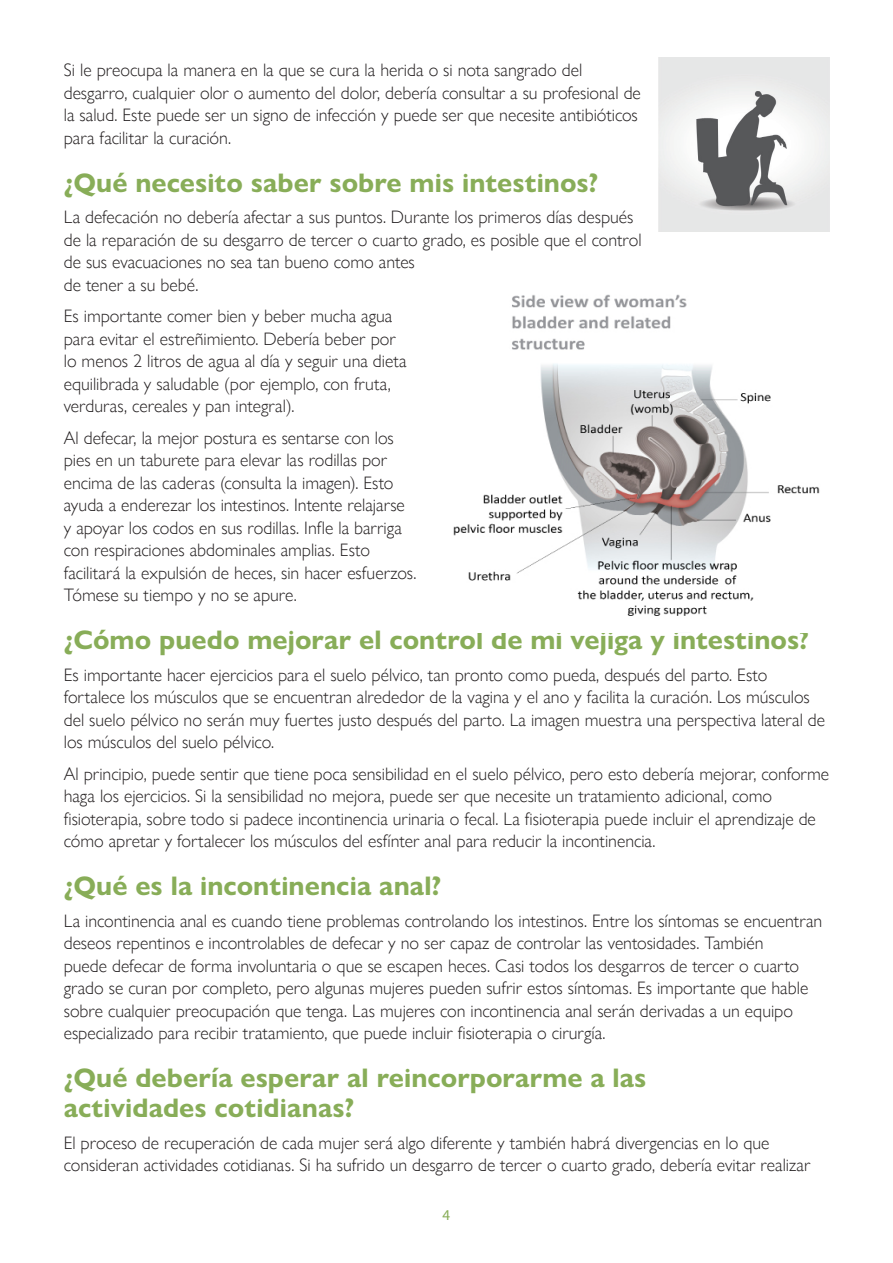
<style>
.page{position:relative;width:893px;height:1263px;background:#fff}
.page>*{position:absolute;margin:0;border:0;box-sizing:border-box;transform-origin:0 0}
.PI_A_head{font:700 27px/30px "Gill Sans Nova";letter-spacing:.005em;color:#88ad58}
.PI_body_text{font:300 18px/22.5px "Gill Sans Nova";color:#231f20}
.t1{font:15px "Myriad Pro";color:#88ad58}
</style>
<div class="page">
<img style="left:659px;top:57px;width:170px;height:175px">
<img style="left:453px;top:294px;width:367px;height:322px">
<p class="PI_body_text" style="left:64px;top:59px;width:579px">Si le preocupa la manera en la que se cura la herida o si nota sangrado del desgarro, cualquier olor o aumento del dolor, debería consultar a su profesional de la salud. Este puede ser un signo de infección y puede ser que necesite antibióticos para facilitar la curación.</p>
<p class="PI_A_head" style="left:64px;top:167px;width:536px">¿Qué necesito saber sobre mis intestinos?</p>
<p class="PI_body_text" style="left:64px;top:206px;width:579px">La defecación no debería afectar a sus puntos. Durante los primeros días después de la reparación de su desgarro de tercer o cuarto grado, es posible que el control de sus evacuaciones no sea tan bueno como antes<br>de tener a su bebé.</p>
<p class="PI_body_text" style="left:64px;top:305px;width:344px">Es importante comer bien y beber mucha agua para evitar el estreñimiento. Debería beber por lo menos 2 litros de agua al día y seguir una dieta equilibrada y saludable (por ejemplo, con fruta, verduras, cereales y pan integral).</p>
<p class="PI_body_text" style="left:64px;top:426px;width:354px">Al defecar, la mejor postura es sentarse con los pies en un taburete para elevar las rodillas por encima de las caderas (consulta la imagen). Esto ayuda a enderezar los intestinos. Intente relajarse y apoyar los codos en sus rodillas. Infle la barriga con respiraciones abdominales amplias. Esto facilitará la expulsión de heces, sin hacer esfuerzos.<br>Tómese su tiempo y no se apure.</p>
<p class="PI_A_head" style="left:64px;top:625px;width:747px">¿Cómo puedo mejorar el control de mi vejiga y intestinos?</p>
<p class="PI_body_text" style="left:64px;top:663px;width:763px">Es importante hacer ejercicios para el suelo pélvico, tan pronto como pueda, después del parto. Esto fortalece los músculos que se encuentran alrededor de la vagina y el ano y facilita la curación. Los músculos del suelo pélvico no serán muy fuertes justo después del parto. La imagen muestra una perspectiva lateral de los músculos del suelo pélvico.</p>
<p class="PI_body_text" style="left:64px;top:762px;width:767px">Al principio, puede sentir que tiene poca sensibilidad en el suelo pélvico, pero esto debería mejorar, conforme haga los ejercicios. Si la sensibilidad no mejora, puede ser que necesite un tratamiento adicional, como fisioterapia, sobre todo si padece incontinencia urinaria o fecal. La fisioterapia puede incluir el aprendizaje de cómo apretar y fortalecer los músculos del esfínter anal para reducir la incontinencia.</p>
<p class="PI_A_head" style="left:64px;top:871px;width:379px">¿Qué es la incontinencia anal?</p>
<p class="PI_body_text" style="left:64px;top:909px;width:760px">La incontinencia anal es cuando tiene problemas controlando los intestinos. Entre los síntomas se encuentran deseos repentinos e incontrolables de defecar y no ser capaz de controlar las ventosidades. También<br>puede defecar de forma involuntaria o que se escapen heces. Casi todos los desgarros de tercer o cuarto grado se curan por completo, pero algunas mujeres pueden sufrir estos síntomas. Es importante que hable sobre cualquier preocupación que tenga. Las mujeres con incontinencia anal serán derivadas a un equipo especializado para recibir tratamiento, que puede incluir fisioterapia o cirurgía.</p>
<p class="PI_A_head" style="left:64px;top:1063px;width:584px">¿Qué debería esperar al reincorporarme a las actividades cotidianas?</p>
<p class="PI_body_text" style="left:64px;top:1131px;width:748px">El proceso de recuperación de cada mujer será algo diferente y también habrá divergencias en lo que consideran actividades cotidianas. Si ha sufrido un desgarro de tercer o cuarto grado, debería evitar realizar</p>
<p class="t1" style="left:443px;top:1205px;width:9px">4</p>
</div>
